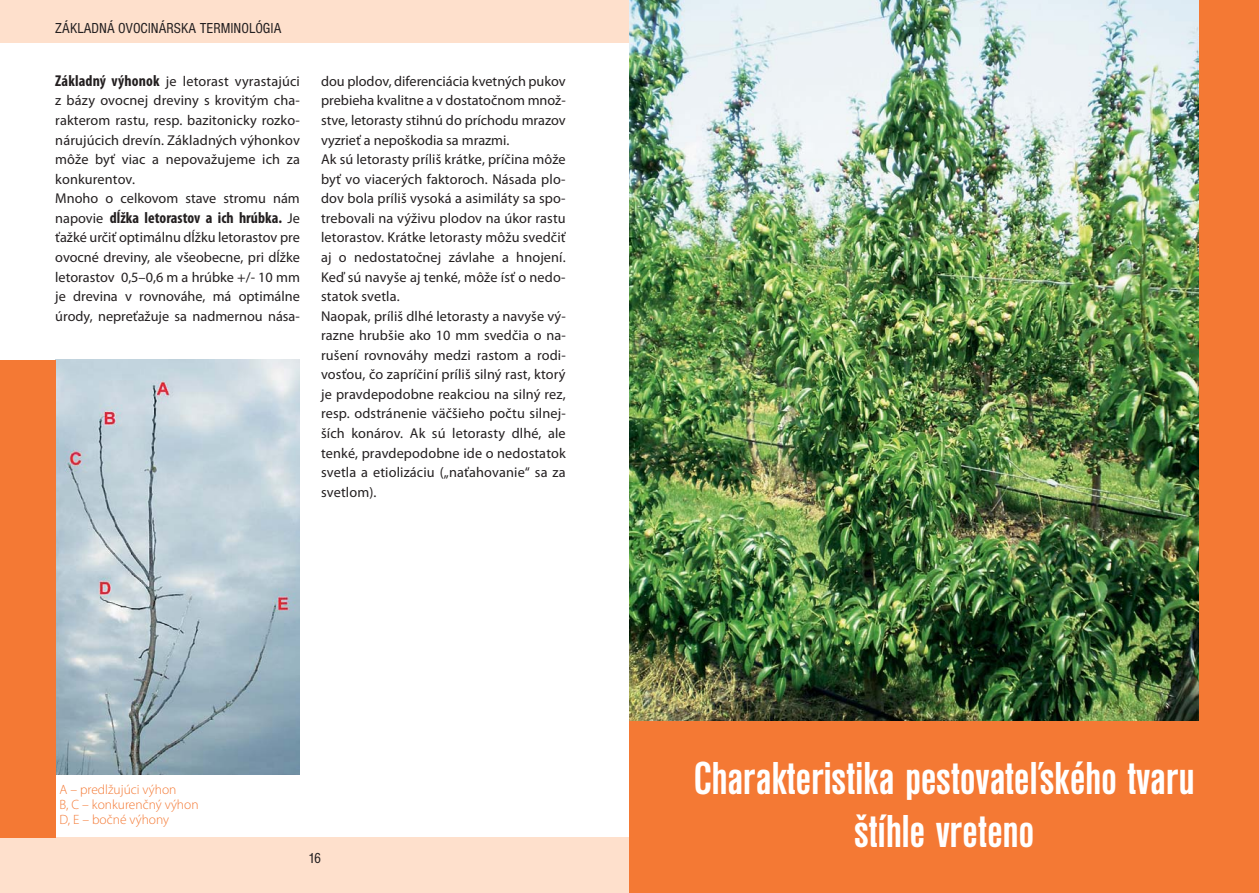
<style>
.page{position:relative;width:1259px;height:893px;background:#fff}
.page>*{position:absolute;margin:0;border:0;box-sizing:border-box;transform-origin:0 0}
.t1{font:700 condensed 48px/52.5px "Nimbus San DEE";letter-spacing:-.01em;color:#fff;text-align:center}
.t2{font:700 condensed 15.75px "Myriad Pro";color:#231f20}
.t3{font:condensed 15px "Nimbus San DEE";color:#231f20}
.t4{font:14.25px/19.5px "Myriad Pro";letter-spacing:.01em;color:#231f20}
.t5{font:300 13.5px/15px "Myriad Pro";color:#f47934}
.s1{font-weight:700;font-stretch:condensed;font-size:15.75px}
.s2{font-weight:400;font-stretch:normal;font-size:14.25px}
</style>
<div class="page">
<div style="left:0;top:0;width:629px;height:43px;background:#fee0cc"></div>
<div style="left:0;top:838px;width:629px;height:55px;background:#fee0cc"></div>
<img style="left:55px;top:360px;width:245px;height:414px">
<div style="left:0;top:360px;width:55px;height:478px;background:#f47934"></div>
<img style="left:629px;top:0;width:570px;height:722px">
<div style="left:629px;top:722px;width:574px;height:171px;background:#f47934"></div>
<div style="left:1199px;top:0;width:60px;height:893px;background:#f47934"></div>
<p class="t3" style="left:55px;top:22px;width:228px">ZÁKLADNÁ OVOCINÁRSKA TERMINOLÓGIA</p>
<p class="t4" style="left:55px;top:73px;width:246px"><span class="s1">Základný výhonok</span> je letorast vyrastajúci z bázy ovocnej dreviny s krovitým cha&shy;rakterom rastu, resp. bazitonicky rozko&shy;nárujúcich drevín. Základných výhonkov môže byť viac a nepovažujeme ich za konkurentov.<br>Mnoho o celkovom stave stromu nám</p>
<p class="t2" style="left:55px;top:212px;width:246px"><span class="s2">napovie</span> dĺžka letorastov a ich hrúbka. <span class="s2">Je</span></p>
<p class="t4" style="left:55px;top:229px;width:246px;text-align:justify">ťažké určiť optimálnu dĺžku letorastov pre ovocné dreviny, ale všeobecne, pri dĺžke letorastov 0,5–0,6 m a hrúbke +/- 10 mm je drevina v rovnováhe, má optimálne úrody, nepreťažuje sa nadmernou nása-</p>
<p class="t4" style="left:321px;top:73px;width:246px">dou plodov, diferenciácia kvetných pukov prebieha kvalitne a v dostatočnom množ&shy;stve, letorasty stihnú do príchodu mrazov vyzrieť a nepoškodia sa mrazmi.<br>Ak sú letorasty príliš krátke, príčina môže byť vo viacerých faktoroch. Násada plo&shy;dov bola príliš vysoká a asimiláty sa spo&shy;trebovali na výživu plodov na úkor rastu letorastov. Krátke letorasty môžu svedčiť aj o nedostatočnej závlahe a hnojení.<br>Keď sú navyše aj tenké, môže ísť o nedo&shy;statok svetla.<br>Naopak, príliš dlhé letorasty a navyše vý&shy;razne hrubšie ako 10 mm svedčia o na&shy;rušení rovnováhy medzi rastom a rodi&shy;vosťou, čo zapríčiní príliš silný rast, ktorý je pravdepodobne reakciou na silný rez, resp. odstránenie väčšieho počtu silnej&shy;ších konárov. Ak sú letorasty dlhé, ale tenké, pravdepodobne ide o nedostatok svetla a etiolizáciu („naťahovanie“ sa za svetlom).</p>
<p class="t5" style="left:60px;top:783px;width:141px">A – predlžujúci výhon<br>B, C – konkurenčný výhon<br>D, E – bočné výhony</p>
<p class="t3" style="left:308px;top:852px;width:15px">16</p>
<h1 class="t1" style="left:693px;top:753px;width:503px">Charakteristika pestovateľského tvaru štíhle vreteno</h1>
</div>
